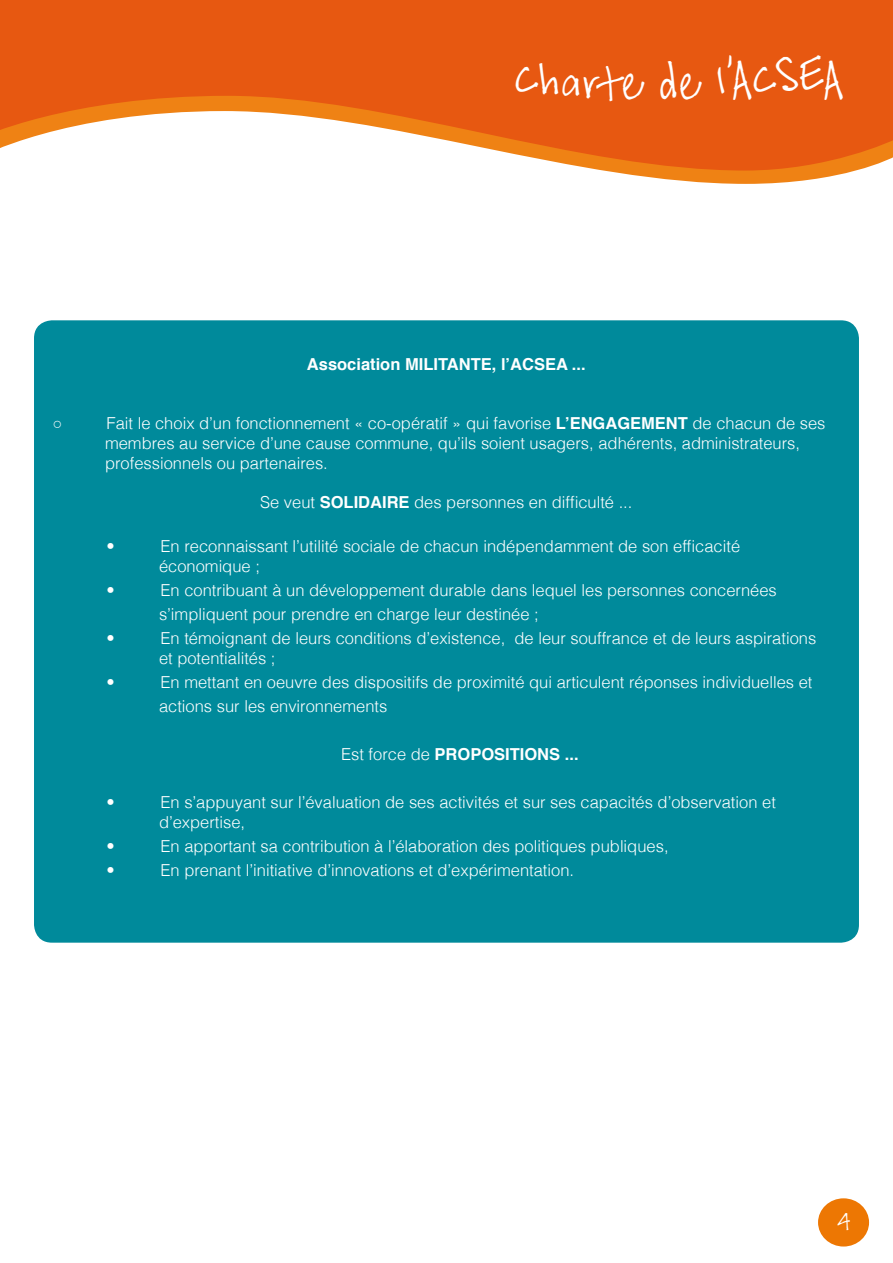
<style>
.page{position:relative;width:893px;height:1263px;background:#fff}
.page>*{position:absolute;margin:0;border:0;box-sizing:border-box;transform-origin:0 0}
.t1{font:36px "Mc Enneking";color:#fff}
.t2{font:18px "Mc Enneking";color:#fff}
.t3{font:300 16.5px/19.8px "Helvetica";color:#fff}
.t4{font:700 16.5px "Helvetica";color:#fff}
.t5{font:16.5px "Arial";color:#fff}
.s1{font-weight:700}
.s2{font-weight:300}
</style>
<div class="page">
<svg style="left:607px;top:171px;width:247px;height:13px;fill:#ef8214"></svg>
<svg style="left:0;top:0;width:893px;height:171px;fill:#e75811"></svg>
<div style="left:818px;top:1198px;width:51px;height:48px;background:#ed7703;border-radius:50%"></div>
<div style="left:34px;top:320px;width:825px;height:623px;background:#008a9b;border-radius:18px"></div>
<h1 class="t1" style="left:514px;top:65px;width:331px">Charte de l’ACSEA</h1>
<p class="t4" style="left:307px;top:350px;width:280px">Association MILITANTE, l’ACSEA ...</p>
<p class="t5" style="left:53px;top:412px;width:11px">○</p>
<p class="t3" style="left:105px;top:412px;width:722px">Fait le choix d’un fonctionnement « co-opératif » qui favorise <span class="s1">L’ENGAGEMENT</span> de chacun de ses membres au service d’une cause commune, qu’ils soient usagers, adhérents, administrateurs, professionnels ou partenaires.</p>
<p class="t3" style="left:260px;top:491px;width:374px">Se veut <span class="s1">SOLIDAIRE</span> des personnes en difficulté ...</p>
<p class="t3" style="left:107px;top:535px;width:10px">•</p>
<p class="t3" style="left:159px;top:535px;width:583px">En reconnaissant l’utilité sociale de chacun indépendamment de son efficacité économique ;</p>
<p class="t3" style="left:107px;top:579px;width:10px">•</p>
<p class="t3" style="left:159px;top:577px;width:619px;line-height:24px">En contribuant à un développement durable dans lequel les personnes concernées s’impliquent pour prendre en charge leur destinée ;</p>
<p class="t3" style="left:107px;top:627px;width:10px">•</p>
<p class="t3" style="left:159px;top:627px;width:659px">En témoignant de leurs conditions d’existence, de leur souffrance et de leurs aspirations et potentialités ;</p>
<p class="t3" style="left:107px;top:671px;width:10px">•</p>
<p class="t3" style="left:159px;top:669px;width:655px;line-height:24px">En mettant en oeuvre des dispositifs de proximité qui articulent réponses individuelles et actions sur les environnements</p>
<p class="t4" style="left:341px;top:741px;width:239px"><span class="s2">Est force de</span> PROPOSITIONS ...</p>
<p class="t3" style="left:107px;top:791px;width:10px">•</p>
<p class="t3" style="left:159px;top:791px;width:618px">En s’appuyant sur l’évaluation de ses activités et sur ses capacités d’observation et d’expertise,</p>
<p class="t3" style="left:107px;top:835px;width:10px">•</p>
<p class="t3" style="left:161px;top:835px;width:510px">En apportant sa contribution à l’élaboration des politiques publiques,</p>
<p class="t3" style="left:107px;top:859px;width:10px">•</p>
<p class="t3" style="left:161px;top:859px;width:415px">En prenant l’initiative d’innovations et d’expérimentation.</p>
<p class="t2" style="left:837px;top:1212px;width:14px">4</p>
</div>
